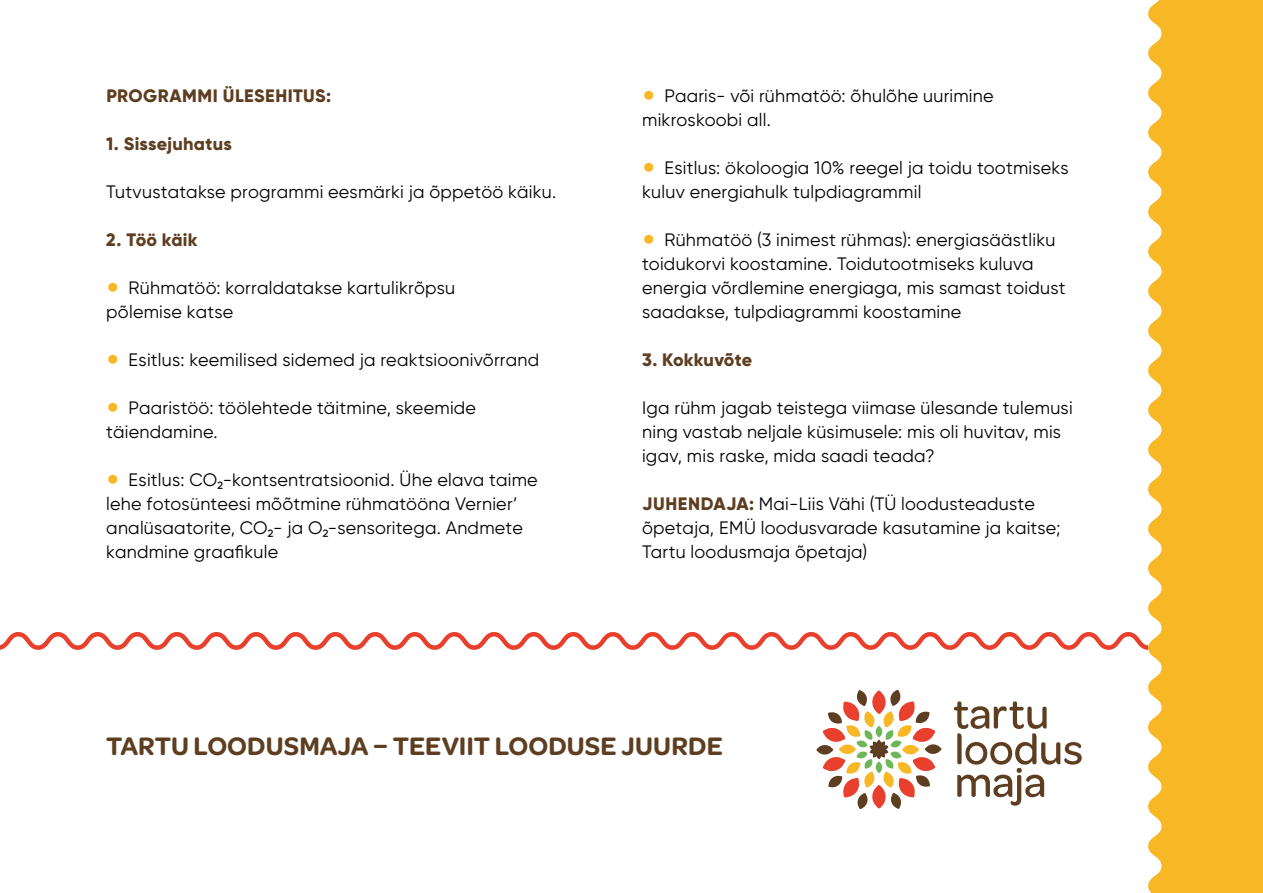
<style>
.page{position:relative;width:1263px;height:893px;background:#fff}
.page>*{position:absolute;margin:0;border:0;box-sizing:border-box;transform-origin:0 0}
.t1{font:45px "Gilroy";color:#f8b724}
.t2{font:600 27px "Omnes";color:#5e3e20}
.t3{font:18px/24px "Gilroy";letter-spacing:.015em;color:#000}
.t4{font:800 18px "Gilroy";letter-spacing:.015em;color:#5e3e20}
.s1{font-weight:800;color:#5e3e20}
</style>
<div class="page">
<svg style="left:1148px;top:0;width:115px;height:893px;fill:#f8b724"></svg>
<svg style="left:816px;top:690px;width:125px;height:119px"></svg>
<svg style="left:954px;top:701px;width:128px;height:105px"></svg>
<svg style="left:0;top:630px;width:1153px;height:22px"></svg>
<p class="t4" style="left:106px;top:84px;width:226px">PROGRAMMI ÜLESEHITUS:</p>
<p class="t4" style="left:106px;top:132px;width:127px">1. Sissejuhatus</p>
<p class="t3" style="left:106px;top:180px;width:451px">Tutvustatakse programmi eesmärki ja õppetöö käiku.</p>
<p class="t4" style="left:106px;top:228px;width:93px">2. Töö käik</p>
<h1 class="t1" style="left:106px;top:260px;width:15px">•</h1>
<p class="t3" style="left:106px;top:276px;width:350px;text-indent:22px">Rühmatöö: korraldatakse kartulikrõpsu põlemise katse</p>
<h1 class="t1" style="left:106px;top:332px;width:15px">•</h1>
<p class="t3" style="left:129px;top:348px;width:412px">Esitlus: keemilised sidemed ja reaktsioonivõrrand</p>
<h1 class="t1" style="left:106px;top:380px;width:15px">•</h1>
<p class="t3" style="left:106px;top:396px;width:371px;text-indent:22px">Paaristöö: töölehtede täitmine, skeemide täiendamine.</p>
<h1 class="t1" style="left:106px;top:452px;width:15px">•</h1>
<p class="t3" style="left:106px;top:468px;width:433px;text-indent:22px">Esitlus: CO2-kontsentratsioonid. Ühe elava taime lehe fotosünteesi mõõtmine rühmatööna Vernier’ analüsaatorite, CO2- ja O2-sensoritega. Andmete kandmine graafikule</p>
<p class="t3" style="left:642px;top:84px;width:353px;text-indent:22px">Paaris- või rühmatöö: õhulõhe uurimine mikroskoobi all.</p>
<h1 class="t1" style="left:642px;top:140px;width:15px">•</h1>
<h1 class="t1" style="left:642px;top:68px;width:15px">•</h1>
<p class="t3" style="left:642px;top:156px;width:428px;text-indent:22px">Esitlus: ökoloogia 10% reegel ja toidu tootmiseks kuluv energiahulk tulpdiagrammil</p>
<h1 class="t1" style="left:642px;top:212px;width:15px">•</h1>
<p class="t3" style="left:642px;top:228px;width:425px;text-indent:22px">Rühmatöö (3 inimest rühmas): energiasäästliku toidukorvi koostamine. Toidutootmiseks kuluva energia võrdlemine energiaga, mis samast toidust saadakse, tulpdiagrammi koostamine</p>
<p class="t4" style="left:642px;top:348px;width:112px">3. Kokkuvõte</p>
<p class="t3" style="left:642px;top:396px;width:432px">Iga rühm jagab teistega viimase ülesande tulemusi ning vastab neljale küsimusele: mis oli huvitav, mis igav, mis raske, mida saadi teada?</p>
<p class="t3" style="left:642px;top:492px;width:420px"><span class="s1">JUHENDAJA:</span> Mai-Liis Vähi (TÜ loodusteaduste õpetaja, EMÜ loodusvarade kasutamine ja kaitse;<br>Tartu loodusmaja õpetaja)</p>
<h2 class="t2" style="left:106px;top:727px;width:618px">TARTU LOODUSMAJA – TEEVIIT LOODUSE JUURDE</h2>
</div>
